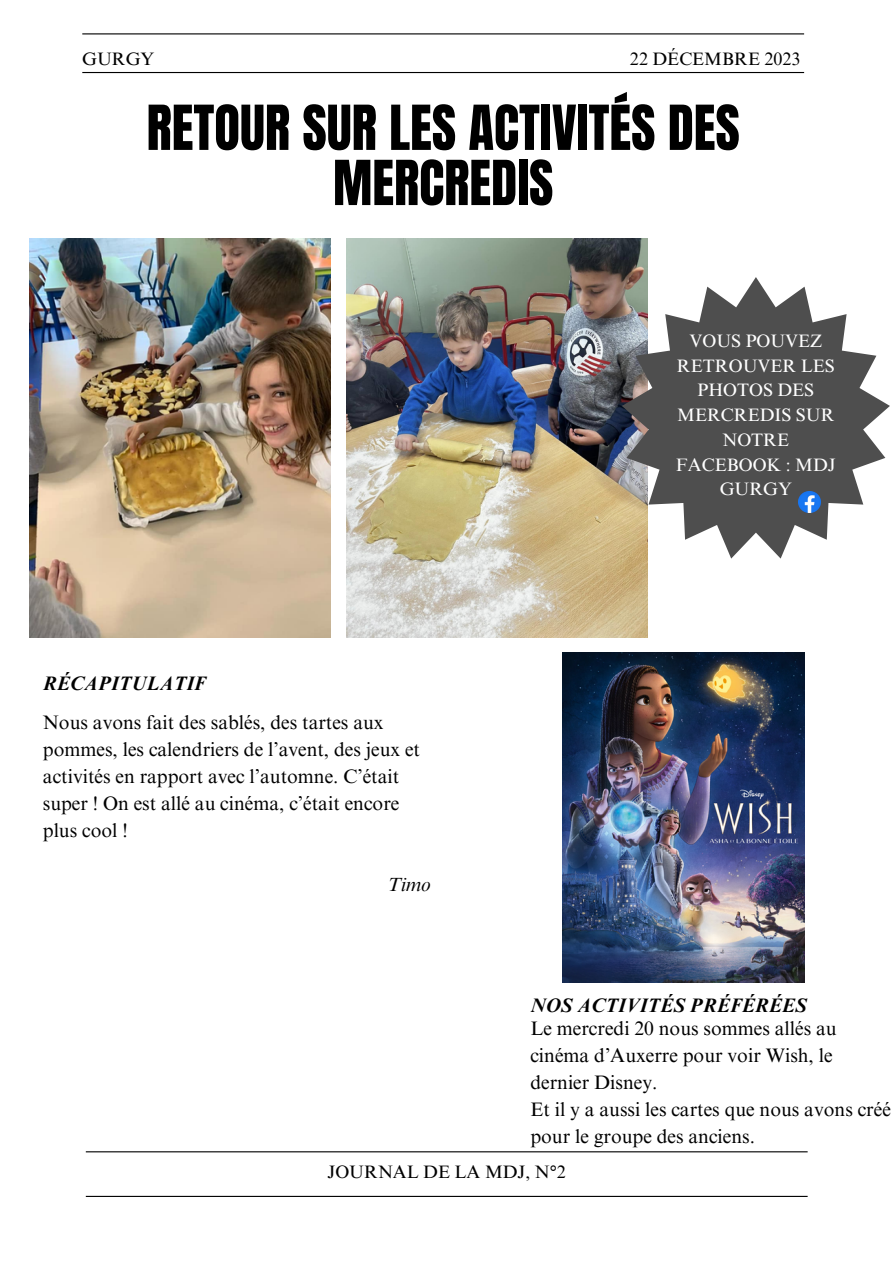
<style>
.page{position:relative;width:893px;height:1264px;background:#fff}
.page>*{position:absolute;margin:0;border:0;box-sizing:border-box;transform-origin:0 0}
.t1{font:52.65px/55.2px "Anton";color:#000;text-align:center}
.t2{font:19.5px/27px "Times NRMT Pro";color:#000}
.t3{font:italic 700 19.5px "Times NRMT Pro";color:#000}
.t4{font:italic 19.5px "Times NRMT Pro";color:#000}
.t5{font:18px/24.8px "Times NRMT Pro";color:#fff;text-align:center}
.t6{font:18px "Times NRMT Pro";color:#000}
</style>
<div class="page">
<hr style="left:82px;top:33px;width:722px;height:1px;background:#000">
<hr style="left:82px;top:72px;width:722px;height:1px;background:#000">
<hr style="left:86px;top:1151px;width:721px;height:1px;background:#000">
<hr style="left:86px;top:1195px;width:721px;height:1px;background:#000">
<img style="left:30px;top:238px;width:300px;height:399px">
<img style="left:346px;top:238px;width:301px;height:399px">
<svg style="left:622px;top:277px;width:267px;height:281px;fill:#4e4e4e"></svg>
<img style="left:798px;top:491px;width:22px;height:21px">
<img style="left:562px;top:653px;width:242px;height:329px">
<p class="t6" style="left:82px;top:52px;width:74px">GURGY</p>
<p class="t6" style="left:630px;top:52px;width:172px">22 DÉCEMBRE 2023</p>
<p class="t1" style="left:147px;top:101px;width:594px">RETOUR SUR LES ACTIVITÉS DES<br>MERCREDIS</p>
<p class="t3" style="left:43px;top:676px;width:164px">RÉCAPITULATIF</p>
<p class="t2" style="left:43px;top:711px;width:378px">Nous avons fait des sablés, des tartes aux pommes, les calendriers de l’avent, des jeux et activités en rapport avec l’automne. C’était super ! On est allé au cinéma, c’était encore plus cool !</p>
<p class="t4" style="left:388px;top:877px;width:45px">Timo</p>
<p class="t5" style="left:676px;top:330px;width:161px">VOUS POUVEZ<br>RETROUVER LES<br>PHOTOS DES<br>MERCREDIS SUR<br>NOTRE<br>FACEBOOK : MDJ<br>GURGY</p>
<p class="t3" style="left:530px;top:997px;width:278px">NOS ACTIVITÉS PRÉFÉRÉES</p>
<p class="t2" style="left:530px;top:1017px;width:308px">Le mercredi 20 nous sommes allés au cinéma d’Auxerre pour voir Wish, le dernier Disney.</p>
<p class="t2" style="left:530px;top:1098px;width:362px">Et il y a aussi les cartes que nous avons créé pour le groupe des anciens.</p>
<p class="t6" style="left:327px;top:1164px;width:240px">JOURNAL DE LA MDJ, N°2</p>
</div>
